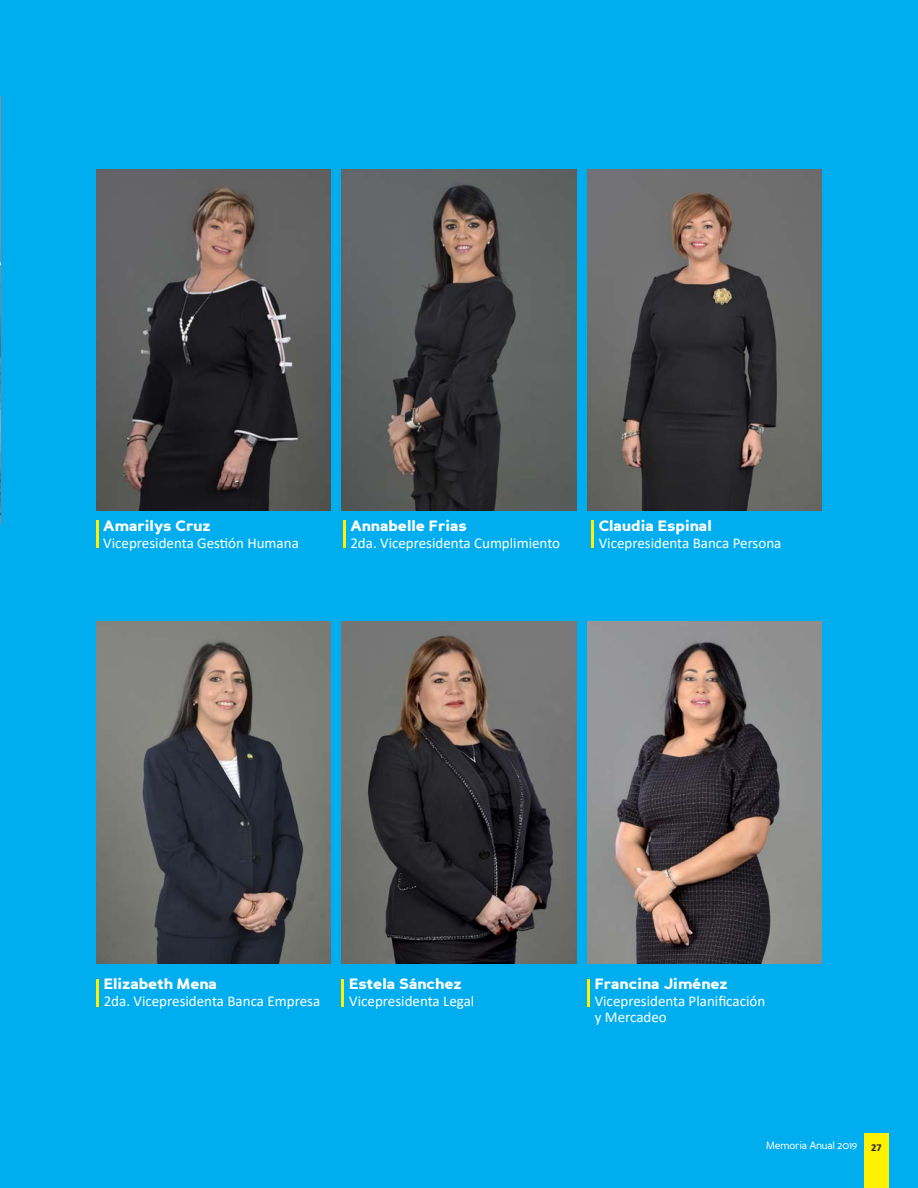
<style>
.page{position:relative;width:918px;height:1188px;background:#fff}
.page>*{position:absolute;margin:0;border:0;box-sizing:border-box;transform-origin:0 0}
.t1{font:15px "Calibri";color:#fff}
.t2{font:900 15px "Perspective Sans";color:#fff}
.t3{font:10.5px "Perspective Sans";letter-spacing:-.025em;color:#fff}
.t4{font:700 10.5px "Calibri";color:#231f20}
</style>
<div class="page">
<div style="left:1px;top:0;width:917px;height:1188px;background:#00aeef"></div>
<div style="left:864px;top:1134px;width:25px;height:54px;background:#fff101"></div>
<img style="left:0;top:96px;width:1px;height:428px">
<img style="left:587px;top:622px;width:235px;height:341px">
<hr style="left:587px;top:979px;width:2px;height:27px;background:#fff101">
<img style="left:96px;top:622px;width:235px;height:341px">
<hr style="left:96px;top:979px;width:2px;height:27px;background:#fff101">
<img style="left:587px;top:169px;width:235px;height:342px">
<hr style="left:591px;top:521px;width:3px;height:27px;background:#fff101">
<img style="left:342px;top:169px;width:235px;height:342px">
<hr style="left:343px;top:521px;width:2px;height:27px;background:#fff101">
<img style="left:96px;top:169px;width:235px;height:342px">
<hr style="left:96px;top:521px;width:2px;height:27px;background:#fff101">
<img style="left:342px;top:622px;width:235px;height:341px">
<hr style="left:342px;top:979px;width:2px;height:27px;background:#fff101">
<p class="t2" style="left:103px;top:517px;width:109px">Amarilys Cruz</p>
<p class="t1" style="left:103px;top:532px;width:197px">Vicepresidenta Gestión Humana</p>
<p class="t2" style="left:350px;top:517px;width:118px">Annabelle Frias</p>
<p class="t1" style="left:350px;top:532px;width:211px">2da. Vicepresidenta Cumplimiento</p>
<p class="t2" style="left:599px;top:517px;width:114px">Claudia Espinal</p>
<p class="t1" style="left:599px;top:532px;width:184px">Vicepresidenta Banca Persona</p>
<p class="t2" style="left:104px;top:975px;width:115px">Elizabeth Mena</p>
<p class="t1" style="left:104px;top:990px;width:218px">2da. Vicepresidenta Banca Empresa</p>
<p class="t2" style="left:349px;top:975px;width:114px">Estela Sánchez</p>
<p class="t1" style="left:349px;top:990px;width:127px">Vicepresidenta Legal</p>
<p class="t2" style="left:595px;top:975px;width:135px">Francina Jiménez</p>
<p class="t1" style="left:595px;top:990px;width:172px">Vicepresidenta Planificación</p>
<p class="t1" style="left:595px;top:1007px;width:74px">y Mercadeo</p>
<p class="t3" style="left:766px;top:1140px;width:93px">Memoria Anual 2019</p>
<p class="t4" style="left:871px;top:1140px;width:12px">27</p>
</div>
